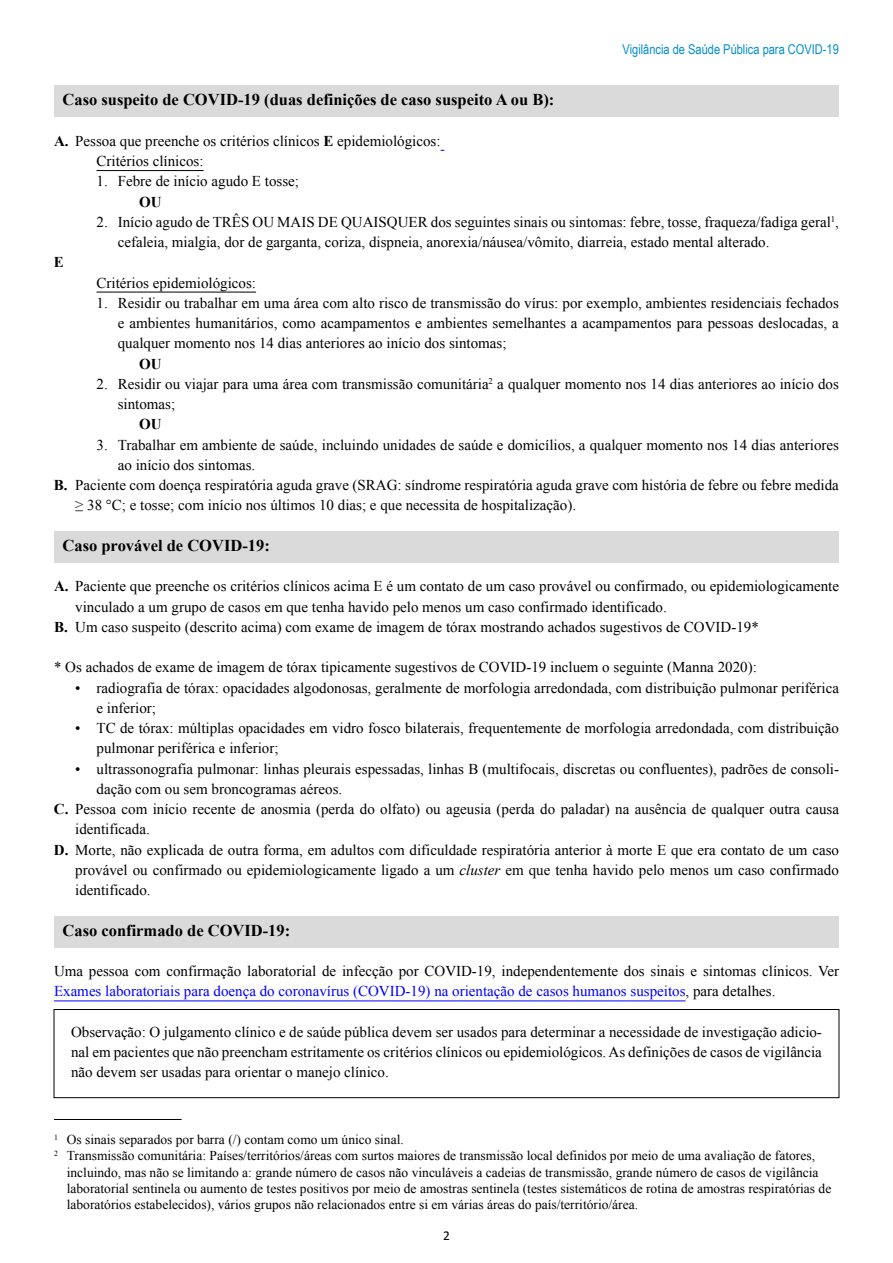
<style>
.page{position:relative;width:893px;height:1263px;background:#fff}
.page>*{position:absolute;margin:0;border:0;box-sizing:border-box;transform-origin:0 0}
.t1{font:700 16.5px "Times New Roman";color:#000}
.t2{font:15px/20.2px "Times New Roman";color:#000}
.t3{font:700 15px "Times New Roman";color:#000}
.t4{font:13.5px "Times New Roman";color:#000}
.t5{font:13.5px "Arial Narrow";color:#008dcd}
.t6{font:13.5px "Calibri";color:#000}
.s1{font-weight:700}
.s2{font-style:italic}
.s3{color:#00f}
</style>
<div class="page">
<div style="left:54px;top:86px;width:785px;height:31px;background:#dadada"></div>
<hr style="left:97px;top:170px;width:107px;height:1px;background:#000">
<hr style="left:97px;top:292px;width:159px;height:1px;background:#000">
<div style="left:54px;top:531px;width:785px;height:32px;background:#dadada"></div>
<div style="left:54px;top:916px;width:785px;height:32px;background:#dadada"></div>
<hr style="left:54px;top:1001px;width:631px;height:1px;background:#00f">
<div style="left:54px;top:1009px;width:785px;height:89px;border:1px solid #000"></div>
<hr style="left:54px;top:1119px;width:128px;height:1px;background:#000">
<p class="t5" style="left:622px;top:39px;width:218px">Vigilância de Saúde Pública para COVID-19</p>
<p class="t1" style="left:63px;top:88px;width:493px">Caso suspeito de COVID-19 (duas definições de caso suspeito A ou B):</p>
<p class="t2" style="left:97px;top:130px;width:346px;text-indent:-43px"><span class="s1">A.</span> Pessoa que preenche os critérios clínicos <span class="s1">E</span> epidemiológicos:<br>Critérios clínicos:</p>
<p class="t2" style="left:97px;top:171px;width:204px">1. Febre de início agudo E tosse;</p>
<p class="t3" style="left:139px;top:191px;width:24px">OU</p>
<p class="t2" style="left:118px;top:211px;width:723px;text-indent:-21px">2. Início agudo de TRÊS OU MAIS DE QUAISQUER dos seguintes sinais ou sintomas: febre, tosse, fraqueza/fadiga geral<sup>1</sup>, cefaleia, mialgia, dor de garganta, coriza, dispneia, anorexia/náusea/vômito, diarreia, estado mental alterado.</p>
<p class="t3" style="left:54px;top:252px;width:12px">E</p>
<p class="t2" style="left:97px;top:272px;width:161px">Critérios epidemiológicos:</p>
<p class="t2" style="left:118px;top:292px;width:723px;text-align:justify;text-indent:-21px">1. Residir ou trabalhar em uma área com alto risco de transmissão do vírus: por exemplo, ambientes residenciais fechados e ambientes humanitários, como acampamentos e ambientes semelhantes a acampamentos para pessoas deslocadas, a qualquer momento nos 14 dias anteriores ao início dos sintomas;</p>
<p class="t3" style="left:139px;top:353px;width:24px">OU</p>
<p class="t2" style="left:118px;top:373px;width:723px;text-indent:-21px">2. Residir ou viajar para uma área com transmissão comunitária<sup>2</sup> a qualquer momento nos 14 dias anteriores ao início dos sintomas;</p>
<p class="t3" style="left:139px;top:414px;width:24px">OU</p>
<p class="t2" style="left:97px;top:434px;width:744px">3. Trabalhar em ambiente de saúde, incluindo unidades de saúde e domicílios, a qualquer momento nos 14 dias anteriores</p>
<p class="t2" style="left:118px;top:454px;width:139px">ao início dos sintomas.</p>
<p class="t2" style="left:54px;top:475px;width:786px"><span class="s1">B.</span> Paciente com doença respiratória aguda grave (SRAG: síndrome respiratória aguda grave com história de febre ou febre medida</p>
<p class="t2" style="left:75px;top:495px;width:502px">≥ 38 °C; e tosse; com início nos últimos 10 dias; e que necessita de hospitalização).</p>
<p class="t1" style="left:63px;top:534px;width:209px">Caso provável de COVID-19:</p>
<p class="t2" style="left:54px;top:576px;width:786px"><span class="s1">A.</span> Paciente que preenche os critérios clínicos acima E é um contato de um caso provável ou confirmado, ou epidemiologicamente</p>
<p class="t2" style="left:75px;top:596px;width:593px">vinculado a um grupo de casos em que tenha havido pelo menos um caso confirmado identificado.</p>
<p class="t2" style="left:54px;top:616px;width:706px"><span class="s1">B.</span> Um caso suspeito (descrito acima) com exame de imagem de tórax mostrando achados sugestivos de COVID-19*</p>
<p class="t2" style="left:54px;top:657px;width:704px">* Os achados de exame de imagem de tórax tipicamente sugestivos de COVID-19 incluem o seguinte (Manna 2020):</p>
<p class="t2" style="left:97px;top:677px;width:744px;text-indent:-21px">• radiografia de tórax: opacidades algodonosas, geralmente de morfologia arredondada, com distribuição pulmonar periférica e inferior;</p>
<p class="t2" style="left:97px;top:718px;width:744px;text-indent:-21px">• TC de tórax: múltiplas opacidades em vidro fosco bilaterais, frequentemente de morfologia arredondada, com distribuição pulmonar periférica e inferior;</p>
<p class="t2" style="left:75px;top:758px;width:765px">• ultrassonografia pulmonar: linhas pleurais espessadas, linhas B (multifocais, discretas ou confluentes), padrões de consoli-</p>
<p class="t2" style="left:97px;top:778px;width:247px">dação com ou sem broncogramas aéreos.</p>
<p class="t2" style="left:54px;top:799px;width:786px"><span class="s1">C.</span> Pessoa com início recente de anosmia (perda do olfato) ou ageusia (perda do paladar) na ausência de qualquer outra causa</p>
<p class="t2" style="left:75px;top:819px;width:76px">identificada.</p>
<p class="t2" style="left:54px;top:839px;width:786px"><span class="s1">D.</span> Morte, não explicada de outra forma, em adultos com dificuldade respiratória anterior à morte E que era contato de um caso</p>
<p class="t2" style="left:75px;top:859px;width:765px">provável ou confirmado ou epidemiologicamente ligado a um <span class="s2">cluster</span> em que tenha havido pelo menos um caso confirmado</p>
<p class="t2" style="left:75px;top:880px;width:77px">identificado.</p>
<p class="t1" style="left:63px;top:919px;width:229px">Caso confirmado de COVID-19:</p>
<p class="t2" style="left:54px;top:961px;width:786px">Uma pessoa com confirmação laboratorial de infecção por COVID-19, independentemente dos sinais e sintomas clínicos. Ver<br><span class="s3">Exames laboratoriais para doença do coronavírus (COVID-19) na orientação de casos humanos suspeitos</span>, para detalhes.</p>
<p class="t2" style="left:71px;top:1021px;width:752px;text-align:justify">Observação: O julgamento clínico e de saúde pública devem ser usados para determinar a necessidade de investigação adicio&shy;nal em pacientes que não preencham estritamente os critérios clínicos ou epidemiológicos. As definições de casos de vigilância não devem ser usadas para orientar o manejo clínico.</p>
<p class="t4" style="left:54px;top:1130px;width:351px"><sup>1</sup> Os sinais separados por barra (/) contam como um único sinal.</p>
<p class="t4" style="left:54px;top:1147px;width:762px"><sup>2</sup> Transmissão comunitária: Países/territórios/áreas com surtos maiores de transmissão local definidos por meio de uma avaliação de fatores,</p>
<p class="t4" style="left:67px;top:1163px;width:753px">incluindo, mas não se limitando a: grande número de casos não vinculáveis a cadeias de transmissão, grande número de casos de vigilância</p>
<p class="t4" style="left:67px;top:1179px;width:766px">laboratorial sentinela ou aumento de testes positivos por meio de amostras sentinela (testes sistemáticos de rotina de amostras respiratórias de</p>
<p class="t4" style="left:67px;top:1195px;width:573px">laboratórios estabelecidos), vários grupos não relacionados entre si em várias áreas do país/território/área.</p>
<p class="t6" style="left:443px;top:1227px;width:8px">2</p>
</div>
